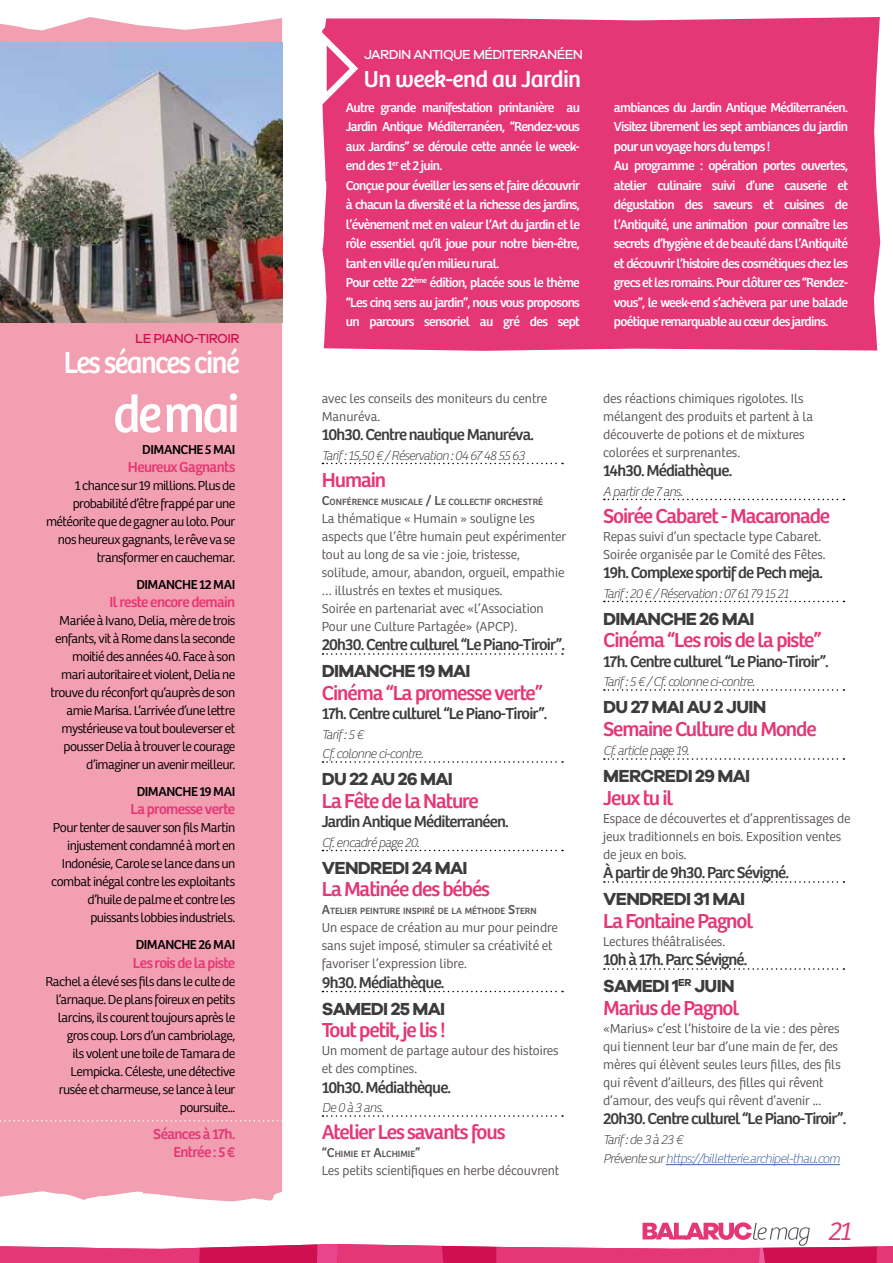
<style>
.page{position:relative;width:893px;height:1263px;background:#fff}
.page>*{position:absolute;margin:0;border:0;box-sizing:border-box;transform-origin:0 0}
.t1{font:54px "Bree";color:#fff;scale:.94 1}
.t2{font:31.5px "Bree";letter-spacing:-.05em;color:#fff;scale:.93 1}
.t3{font:italic 300 27px "Bree";color:#e53675}
.t4{font:24px "Bree";letter-spacing:-.025em;color:#fff}
.t5{font:21px "Bree";letter-spacing:-.05em;color:#e53675}
.t6{font:700 18px "Galano Grotesque";letter-spacing:-.04em;color:#3c3c3b}
.t7{font:16.5px "Bree";letter-spacing:-.05em;color:#3c3c3b}
.t8{font:15px/18px "Bree";letter-spacing:-.045em;color:#e53675;text-align:right}
.t9{font:300 13.5px/18px "Bree";color:#595452}
.t10{font:13.5px/19.5px "Bree";letter-spacing:-.05em;color:#fff}
.t11{font:300 13.5px/18px "Bree";letter-spacing:-.04em;color:#000;text-align:right}
.t12{font:italic 100 13.5px/19.5px "Bree";letter-spacing:-.05em;color:#3c3c3b}
.t13{font:italic 100 13.5px/19.5px "Bree";letter-spacing:-.05em;color:#3f68a5}
.t14{font:13.5px "Bree";letter-spacing:-.035em;color:#000}
.t15{font:500 13.5px "Galano Grotesque";letter-spacing:-.04em;color:#fff}
.t16{font:500 13.5px "Galano Grotesque";letter-spacing:-.04em;color:#d00f50}
.t17{font:9.45px "Bree";color:#595452}
.s1{font-size:13.5px}
.s2{color:#3c3c3b}
</style>
<div class="page">
<div style="left:322px;top:17px;width:558px;height:334px;background:#e53675"></div>
<div style="left:0;top:17px;width:282px;height:1184px;background:#f39fb2"></div>
<svg style="left:0;top:1222px;width:893px;height:41px"></svg>
<img style="left:0;top:43px;width:282px;height:279px">
<svg style="left:322px;top:24px;width:40px;height:89px"></svg>
<svg style="left:0;top:1120px;width:282px;height:1px"></svg>
<svg style="left:322px;top:463px;width:241px;height:1px"></svg>
<svg style="left:322px;top:653px;width:241px;height:2px"></svg>
<svg style="left:322px;top:761px;width:241px;height:2px"></svg>
<svg style="left:322px;top:850px;width:241px;height:1px"></svg>
<svg style="left:322px;top:991px;width:241px;height:1px"></svg>
<svg style="left:322px;top:1115px;width:241px;height:2px"></svg>
<hr style="left:666px;top:1164px;width:174px;height:1px;background:#3f68a5">
<svg style="left:604px;top:499px;width:240px;height:1px"></svg>
<svg style="left:604px;top:601px;width:240px;height:1px"></svg>
<svg style="left:604px;top:689px;width:240px;height:2px"></svg>
<svg style="left:604px;top:758px;width:240px;height:2px"></svg>
<svg style="left:604px;top:881px;width:240px;height:2px"></svg>
<svg style="left:604px;top:968px;width:240px;height:2px"></svg>
<p class="t16" style="left:135px;top:331px;width:106px">LE PIANO-TIROIR</p>
<h2 class="t2" style="left:64px;top:344px;width:190px">Les séances ciné</h2>
<h1 class="t1" style="left:113px;top:382px;width:136px">demai</h1>
<p class="t14" style="left:142px;top:442px;width:94px">DIMANCHE 5 MAI</p>
<p class="t8" style="left:128px;top:459px;width:109px">Heureux Gagnants</p>
<p class="t11" style="left:46px;top:477px;width:191px">1 chance sur 19 millions. Plus de probabilité d’être frappé par une météorite que de gagner au loto. Pour nos heureux gagnants, le rêve va se transformer en cauchemar.</p>
<p class="t14" style="left:136px;top:577px;width:100px">DIMANCHE 12 MAI</p>
<p class="t8" style="left:110px;top:594px;width:127px">Il reste encore demain</p>
<p class="t11" style="left:50px;top:612px;width:186px">Mariée à Ivano, Delia, mère de trois enfants, vit à Rome dans la seconde moitié des années 40. Face à son mari autoritaire et violent, Delia ne trouve du réconfort qu’auprès de son amie Marisa. L’arrivée d’une lettre mystérieuse va tout bouleverser et pousser Delia à trouver le courage d’imaginer un avenir meilleur.</p>
<p class="t14" style="left:137px;top:784px;width:100px">DIMANCHE 19 MAI</p>
<p class="t8" style="left:130px;top:801px;width:106px">La promesse verte</p>
<p class="t11" style="left:51px;top:819px;width:185px">Pour tenter de sauver son fils Martin injustement condamné à mort en Indonésie, Carole se lance dans un combat inégal contre les exploitants d’huile de palme et contre les puissants lobbies industriels.</p>
<p class="t14" style="left:136px;top:937px;width:101px">DIMANCHE 26 MAI</p>
<p class="t8" style="left:133px;top:954px;width:104px">Les rois de la piste</p>
<p class="t11" style="left:45px;top:972px;width:191px">Rachel a élevé ses fils dans le culte de l’arnaque. De plans foireux en petits larcins, ils courent toujours après le gros coup. Lors d’un cambriolage,<br>ils volent une toile de Tamara de<br>Lempicka. Céleste, une détective rusée et charmeuse, se lance à leur poursuite...</p>
<p class="t8" style="left:153px;top:1125px;width:84px">Séances à 17h.<br>Entrée : 5 €</p>
<p class="t15" style="left:364px;top:46px;width:221px">JARDIN ANTIQUE MÉDITERRANÉEN</p>
<h3 class="t4" style="left:364px;top:65px;width:219px">Un week-end au Jardin</h3>
<p class="t10" style="left:346px;top:98px;width:236px">Autre grande manifestation printanière au Jardin Antique Méditerranéen, “Rendez-vous aux Jardins” se déroule cette année le week&shy;end des 1<sup>er</sup> et 2 juin.<br>Conçue pour éveiller les sens et faire découvrir à chacun la diversité et la richesse des jardins, l’évènement met en valeur l’Art du jardin et le rôle essentiel qu’il joue pour notre bien-être, tant en ville qu’en milieu rural.<br>Pour cette 22<sup>ème</sup> édition, placée sous le thème “Les cinq sens au jardin”, nous vous proposons un parcours sensoriel au gré des sept</p>
<p class="t10" style="left:614px;top:98px;width:236px">ambiances du Jardin Antique Méditerranéen.<br>Visitez librement les sept ambiances du jardin pour un voyage hors du temps !<br>Au programme : opération portes ouvertes, atelier culinaire suivi d’une causerie et dégustation des saveurs et cuisines de l’Antiquité, une animation pour connaître les secrets d’hygiène et de beauté dans l’Antiquité et découvrir l’histoire des cosmétiques chez les grecs et les romains. Pour clôturer ces “Rendez&shy;vous”, le week-end s’achèvera par une balade poétique remarquable au cœur des jardins.</p>
<p class="t9" style="left:322px;top:389px;width:227px">avec les conseils des moniteurs du centre<br>Manuréva.</p>
<p class="t7" style="left:322px;top:425px;width:214px">10h30. Centre nautique Manuréva.</p>
<p class="t12" style="left:322px;top:446px;width:205px">Tarif : 15,50 € / Réservation : 04 67 48 55 63</p>
<h3 class="t5" style="left:322px;top:467px;width:66px">Humain</h3>
<p class="t17" style="left:322px;top:496px;width:223px"><span class="s1">C</span>ONFÉRENCE MUSICALE <span class="s1">/ L</span>E COLLECTIF ORCHESTRÉ</p>
<p class="t9" style="left:322px;top:509px;width:246px">La thématique « Humain » souligne les aspects que l’être humain peut expérimenter tout au long de sa vie : joie, tristesse, solitude, amour, abandon, orgueil, empathie … illustrés en textes et musiques.<br>Soirée en partenariat avec «l’Association Pour une Culture Partagée» (APCP).</p>
<p class="t7" style="left:322px;top:635px;width:245px">20h30. Centre culturel “Le Piano-Tiroir”.</p>
<h3 class="t6" style="left:322px;top:660px;width:150px">DIMANCHE 19 MAI</h3>
<h3 class="t5" style="left:322px;top:680px;width:223px">Cinéma “La promesse verte”</h3>
<p class="t7" style="left:322px;top:704px;width:227px">17h. Centre culturel “Le Piano-Tiroir”.</p>
<p class="t12" style="left:322px;top:725px;width:103px">Tarif : 5 €<br>Cf. colonne ci-contre.</p>
<h3 class="t6" style="left:322px;top:768px;width:133px">DU 22 AU 26 MAI</h3>
<h3 class="t5" style="left:322px;top:788px;width:158px">La Fête de la Nature</h3>
<p class="t7" style="left:322px;top:812px;width:189px">Jardin Antique Méditerranéen.</p>
<p class="t12" style="left:322px;top:833px;width:99px">Cf. encadré page 20.</p>
<h3 class="t6" style="left:322px;top:856px;width:147px">VENDREDI 24 MAI</h3>
<h3 class="t5" style="left:322px;top:877px;width:170px">La Matinée des bébés</h3>
<p class="t17" style="left:322px;top:905px;width:217px"><span class="s1">A</span>TELIER PEINTURE INSPIRÉ DE LA MÉTHODE <span class="s1">S</span>TERN</p>
<p class="t9" style="left:322px;top:919px;width:237px">Un espace de création au mur pour peindre sans sujet imposé, stimuler sa créativité et favoriser l’expression libre.</p>
<p class="t7" style="left:322px;top:973px;width:124px">9h30. Médiathèque.</p>
<h3 class="t6" style="left:322px;top:997px;width:125px">SAMEDI 25 MAI</h3>
<h3 class="t5" style="left:322px;top:1018px;width:125px">Tout petit, je lis !</h3>
<p class="t9" style="left:322px;top:1042px;width:238px">Un moment de partage autour des histoires et des comptines.</p>
<p class="t7" style="left:322px;top:1078px;width:131px">10h30. Médiathèque.</p>
<p class="t12" style="left:322px;top:1098px;width:63px">De 0 à 3 ans.</p>
<h3 class="t5" style="left:322px;top:1120px;width:185px">Atelier Les savants fous</h3>
<p class="t17" style="left:322px;top:1148px;width:100px"><span class="s1">“C</span>HIMIE ET <span class="s1">A</span>LCHIMIE<span class="s1">”</span></p>
<p class="t9" style="left:322px;top:1162px;width:239px">Les petits scientifiques en herbe découvrent</p>
<p class="t9" style="left:603px;top:389px;width:212px">des réactions chimiques rigolotes. Ils mélangent des produits et partent à la découverte de potions et de mixtures colorées et surprenantes.</p>
<p class="t7" style="left:603px;top:461px;width:131px">14h30. Médiathèque.</p>
<p class="t12" style="left:603px;top:482px;width:81px">A partir de 7 ans.</p>
<h3 class="t5" style="left:603px;top:503px;width:229px">Soirée Cabaret - Macaronade</h3>
<p class="t9" style="left:603px;top:527px;width:224px">Repas suivi d’un spectacle type Cabaret.<br>Soirée organisée par le Comité des Fêtes.</p>
<p class="t7" style="left:603px;top:563px;width:221px">19h. Complexe sportif de Pech meja.</p>
<p class="t12" style="left:603px;top:584px;width:187px">Tarif : 20 € / Réservation : 07 61 79 15 21</p>
<h3 class="t6" style="left:603px;top:607px;width:153px">DIMANCHE 26 MAI</h3>
<h3 class="t5" style="left:603px;top:628px;width:220px">Cinéma “Les rois de la piste”</h3>
<p class="t7" style="left:603px;top:652px;width:227px">17h. Centre culturel “Le Piano-Tiroir”.</p>
<p class="t12" style="left:603px;top:672px;width:153px">Tarif : 5 € / Cf. colonne ci-contre.</p>
<h3 class="t6" style="left:603px;top:696px;width:165px">DU 27 MAI AU 2 JUIN</h3>
<h3 class="t5" style="left:603px;top:716px;width:215px">Semaine Culture du Monde</h3>
<p class="t12" style="left:603px;top:741px;width:87px">Cf. article page 19.</p>
<h3 class="t6" style="left:603px;top:765px;width:149px">MERCREDI 29 MAI</h3>
<h3 class="t5" style="left:603px;top:785px;width:72px">Jeux tu il</h3>
<p class="t9" style="left:603px;top:809px;width:249px">Espace de découvertes et d’apprentissages de jeux traditionnels en bois. Exposition ventes de jeux en bois.</p>
<p class="t7" style="left:603px;top:863px;width:187px">À partir de 9h30. Parc Sévigné.</p>
<h3 class="t6" style="left:603px;top:888px;width:144px">VENDREDI 31 MAI</h3>
<h3 class="t5" style="left:603px;top:908px;width:152px">La Fontaine Pagnol</h3>
<p class="t9" style="left:603px;top:932px;width:124px">Lectures théâtralisées.</p>
<p class="t7" style="left:603px;top:950px;width:146px">10h à 17h. Parc Sévigné.</p>
<h3 class="t6" style="left:603px;top:975px;width:133px">SAMEDI 1<sup>ER</sup> JUIN</h3>
<h3 class="t5" style="left:603px;top:995px;width:138px">Marius de Pagnol</h3>
<p class="t9" style="left:603px;top:1019px;width:239px">«Marius» c’est l’histoire de la vie : des pères qui tiennent leur bar d’une main de fer, des mères qui élèvent seules leurs filles, des fils qui rêvent d’ailleurs, des filles qui rêvent d’amour, des veufs qui rêvent d’avenir ...</p>
<p class="t7" style="left:603px;top:1109px;width:245px">20h30. Centre culturel “Le Piano-Tiroir”.</p>
<p class="t13" style="left:603px;top:1130px;width:239px"><span class="s2">Tarif : de 3 à 23 €<br>Prévente sur</span> https://billetterie.archipel-thau.com</p>
<h3 class="t3" style="left:827px;top:1216px;width:25px">21</h3>
</div>
